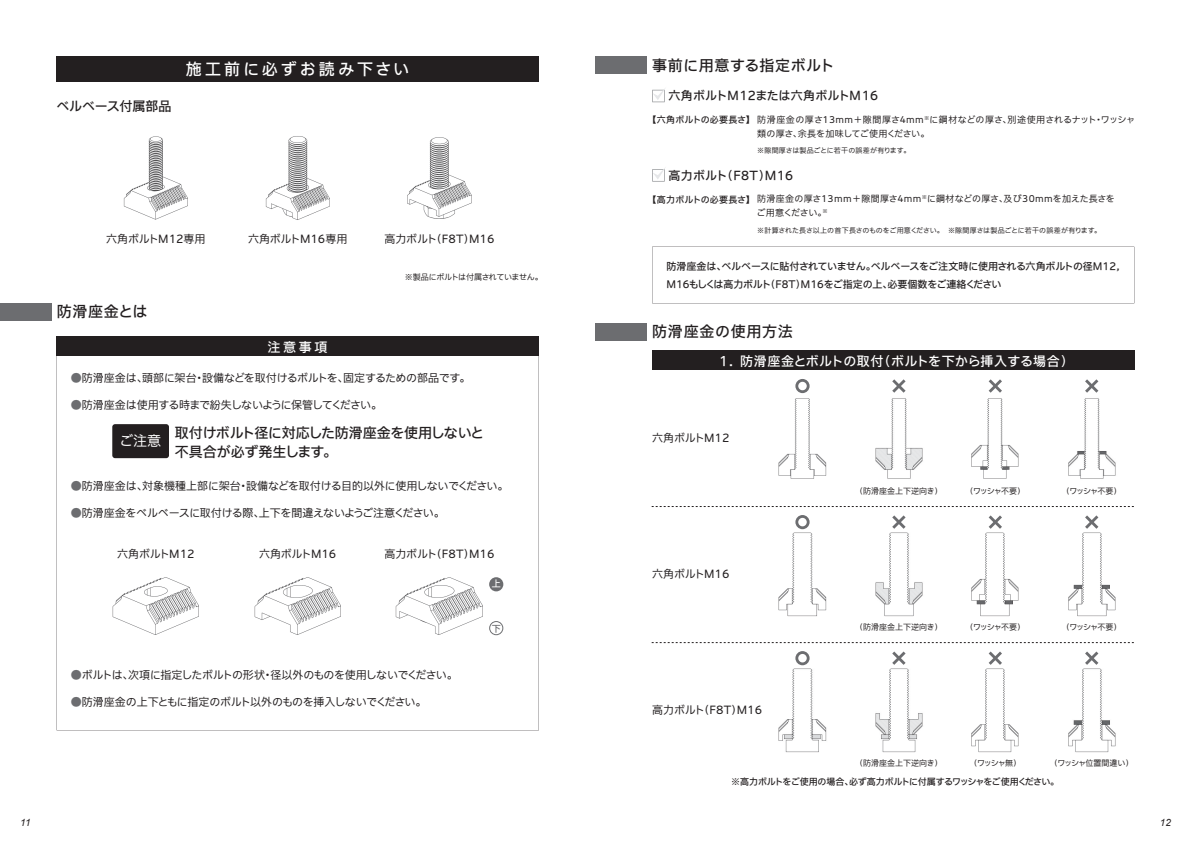
<style>
.page{position:relative;width:1191px;height:842px;background:#fff}
.page>*{position:absolute;margin:0;border:0;box-sizing:border-box;transform-origin:0 0}
.t1{font:500 16px "Iwa UCDA Goth Std";letter-spacing:.19em;color:#fff}
.t2{font:500 15px "Iwa UCDA Goth Std";letter-spacing:.045em;color:#231f20}
.t3{font:500 14px/19px "Iwa UCDA Goth Std";letter-spacing:-.015em;color:#231f20}
.t4{font:100 14px "Iwa UCDA Goth Std";color:#fff}
.t5{font:500 13px "Iwa UCDA Goth Std";letter-spacing:.03em;color:#fff}
.t6{font:500 13px "Iwa UCDA Goth Std";letter-spacing:-.015em;color:#231f20}
.t7{font:500 12px "Iwa UCDA Goth Std";letter-spacing:.01em;color:#231f20}
.t8{font:500 12px "Iwa UCDA Goth Std";letter-spacing:.03em;color:#231f20}
.t9{font:100 11px "Iwa UCDA Goth Std";letter-spacing:-.02em;color:#231f20}
.t10{font:100 11px "Iwa UCDA Goth Std";color:#231f20}
.t11{font:100 11px "Iwa UCDA Goth Std";letter-spacing:-.05em;color:#231f20}
.t12{font:100 11px "Iwa UCDA Goth Std";letter-spacing:-.04em;color:#231f20}
.t13{font:100 11px "Iwa UCDA Goth Std";letter-spacing:-.06em;color:#231f20}
.t14{font:500 10px/18px "Iwa UCDA Goth Std";letter-spacing:-.015em;color:#231f20}
.t15{font:italic 10px "Arial";color:#231f20}
.t16{font:100 9px/14px "Iwa UCDA Goth Std";letter-spacing:.03em;color:#231f20}
.t17{font:500 9px "Iwa UCDA Goth Std";letter-spacing:-.03em;color:#231f20}
.t18{font:500 9px "Iwa UCDA Goth Std";color:#fff}
.t19{font:500 9px "Iwa UCDA Goth Std";color:#6c6d70}
.t20{font:100 8px "Iwa UCDA Goth Std";letter-spacing:-.04em;color:#231f20}
.t21{font:100 8px "Iwa UCDA Goth Std";color:#231f20}
.t22{font:100 8px "Iwa UCDA Goth Std";letter-spacing:-.06em;color:#231f20}
.t23{font:100 7px "Iwa UCDA Goth Std";color:#231f20}
.t24{font:100 7px "Iwa UCDA Goth Std";letter-spacing:.03em;color:#231f20}
.s1{color:#6c6d70}
.s2{font-weight:500}
</style>
<div class="page">
<div style="left:57px;top:57px;width:482px;height:25px;background:#231f20"></div>
<svg style="left:57px;top:336px;width:482px;height:394px"></svg>
<div style="left:652px;top:351px;width:482px;height:19px;background:#231f20"></div>
<img style="left:123px;top:136px;width:65px;height:84px">
<img style="left:265px;top:136px;width:65px;height:84px">
<img style="left:407px;top:137px;width:65px;height:82px">
<div style="left:0;top:303px;width:51px;height:17px;background:#6c6d70"></div>
<div style="left:595px;top:57px;width:51px;height:17px;background:#6c6d70"></div>
<div style="left:595px;top:323px;width:51px;height:17px;background:#6c6d70"></div>
<div style="left:112px;top:424px;width:57px;height:34px;background:#231f20;border-radius:3px"></div>
<img style="left:106px;top:557px;width:100px;height:99px">
<img style="left:248px;top:557px;width:99px;height:99px">
<img style="left:390px;top:557px;width:99px;height:99px">
<div style="left:489px;top:577px;width:14px;height:14px;background:#6c6d70;border-radius:50%"></div>
<svg style="left:489px;top:621px;width:14px;height:14px"></svg>
<svg style="left:652px;top:89px;width:13px;height:13px"></svg>
<svg style="left:652px;top:168px;width:13px;height:14px"></svg>
<img style="left:778px;top:387px;width:49px;height:92px">
<img style="left:875px;top:398px;width:48px;height:81px">
<img style="left:971px;top:398px;width:48px;height:81px">
<img style="left:1068px;top:398px;width:48px;height:81px">
<img style="left:778px;top:532px;width:49px;height:85px">
<img style="left:875px;top:532px;width:48px;height:85px">
<img style="left:971px;top:532px;width:48px;height:85px">
<img style="left:1068px;top:532px;width:48px;height:85px">
<img style="left:778px;top:668px;width:49px;height:85px">
<img style="left:875px;top:668px;width:48px;height:85px">
<img style="left:971px;top:668px;width:48px;height:85px">
<img style="left:1068px;top:668px;width:48px;height:85px">
<svg style="left:795px;top:379px;width:14px;height:14px"></svg>
<svg style="left:892px;top:379px;width:14px;height:14px"></svg>
<svg style="left:988px;top:379px;width:14px;height:14px"></svg>
<svg style="left:1085px;top:379px;width:14px;height:14px"></svg>
<svg style="left:651px;top:506px;width:482px;height:24px"></svg>
<svg style="left:651px;top:642px;width:482px;height:24px"></svg>
<p class="t6" style="left:57px;top:96px;width:116px">ベルベース付属部品</p>
<h1 class="t1" style="left:186px;top:58px;width:225px">施工前に必ずお読み下さい</h1>
<p class="t10" style="left:106px;top:231px;width:101px">六角ボルトM12専用</p>
<p class="t10" style="left:248px;top:231px;width:101px">六角ボルトM16専用</p>
<h2 class="t2" style="left:57px;top:301px;width:92px">防滑座金とは</h2>
<p class="t5" style="left:268px;top:338px;width:61px">注意事項</p>
<p class="t10" style="left:384px;top:231px;width:111px">高力ボルト（F8T）M16</p>
<p class="t22" style="left:405px;top:272px;width:139px">※製品にボルトは付属されていません。</p>
<p class="t9" style="left:71px;top:370px;width:401px"><span class="s1">●</span>防滑座金は、頭部に架台・設備などを取付けるボルトを、固定するための部品です。</p>
<p class="t13" style="left:71px;top:397px;width:313px"><span class="s1">●</span>防滑座金は使用する時まで紛失しないように保管してください。</p>
<p class="t4" style="left:119px;top:430px;width:44px">ご注意</p>
<p class="t3" style="left:175px;top:422px;width:311px">取付けボルト径に対応した防滑座金を使用しないと不具合が必ず発生します。</p>
<p class="t9" style="left:71px;top:478px;width:439px"><span class="s1">●</span>防滑座金は、対象機種上部に架台・設備などを取付ける目的以外に使用しないでください。</p>
<p class="t9" style="left:71px;top:505px;width:375px"><span class="s1">●</span>防滑座金をベルベースに取付ける際、上下を間違えないようご注意ください。</p>
<p class="t9" style="left:117px;top:546px;width:79px">六角ボルトM12</p>
<p class="t9" style="left:259px;top:546px;width:79px">六角ボルトM16</p>
<p class="t10" style="left:384px;top:546px;width:111px">高力ボルト（F8T）M16</p>
<p class="t18" style="left:492px;top:577px;width:10px">上</p>
<p class="t19" style="left:492px;top:622px;width:10px">下</p>
<p class="t11" style="left:71px;top:667px;width:388px"><span class="s1">●</span>ボルトは、次項に指定したボルトの形状・径以外のものを使用しないでください。</p>
<p class="t12" style="left:71px;top:694px;width:357px"><span class="s1">●</span>防滑座金の上下ともに指定のボルト以外のものを挿入しないでください。</p>
<h2 class="t2" style="left:652px;top:54px;width:184px">事前に用意する指定ボルト</h2>
<p class="t7" style="left:652px;top:87px;width:227px">　 六角ボルトＭ12または六角ボルトＭ16</p>
<p class="t16" style="left:757px;top:112px;width:379px;text-indent:-109px"><span class="s2">【六角ボルトの必要長さ】</span>防滑座金の厚さ13mm＋隙間厚さ4mm<sup>※</sup>に鋼材などの厚さ、別途使用されるナット・ワッシャ類の厚さ、余長を加味してご使用ください。</p>
<p class="t24" style="left:757px;top:145px;width:155px">※隙間厚さは製品ごとに若干の誤差が有ります。</p>
<p class="t8" style="left:652px;top:166px;width:142px">　 高力ボルト（F8T）M16</p>
<p class="t16" style="left:756px;top:191px;width:360px;text-indent:-109px"><span class="s2">【高力ボルトの必要長さ】</span>防滑座金の厚さ13mm＋隙間厚さ4mm<sup>※</sup>に鋼材などの厚さ、及び30mmを加えた長さをご用意ください。<sup>※</sup></p>
<p class="t23" style="left:757px;top:225px;width:346px">※計算された長さ以上の首下長さのものをご用意ください。　※隙間厚さは製品ごとに若干の誤差が有ります。</p>
<p class="t14" style="left:666px;top:256px;width:455px">防滑座金は、ベルベースに貼付されていません。ベルベースをご注文時に使用される六角ボルトの径M12,<br>M16もしくは高力ボルト（F8T）Ｍ16をご指定の上、必要個数をご連絡ください</p>
<h2 class="t2" style="left:652px;top:321px;width:142px">防滑座金の使用方法</h2>
<p class="t5" style="left:719px;top:351px;width:356px">1．防滑座金とボルトの取付（ボルトを下から挿入する場合）</p>
<p class="t9" style="left:652px;top:430px;width:79px">六角ボルトM12</p>
<p class="t9" style="left:652px;top:566px;width:79px">六角ボルトM16</p>
<p class="t10" style="left:652px;top:702px;width:111px">高力ボルト（F8T）M16</p>
<p class="t21" style="left:855px;top:485px;width:89px">（防滑座金上下逆向き）</p>
<p class="t20" style="left:965px;top:485px;width:61px">（ワッシャ不要）</p>
<p class="t20" style="left:1061px;top:485px;width:61px">（ワッシャ不要）</p>
<p class="t21" style="left:855px;top:621px;width:89px">（防滑座金上下逆向き）</p>
<p class="t20" style="left:965px;top:621px;width:61px">（ワッシャ不要）</p>
<p class="t20" style="left:1061px;top:621px;width:61px">（ワッシャ不要）</p>
<p class="t21" style="left:855px;top:757px;width:89px">（防滑座金上下逆向き）</p>
<p class="t20" style="left:969px;top:757px;width:53px">（ワッシャ無）</p>
<p class="t20" style="left:1049px;top:757px;width:85px">（ワッシャ位置間違い）</p>
<p class="t17" style="left:731px;top:775px;width:329px">※高力ボルトをご使用の場合、必ず高力ボルトに付属するワッシャをご使用ください。</p>
<p class="t15" style="left:20px;top:816px;width:12px">11</p>
<p class="t15" style="left:1159px;top:816px;width:13px">12</p>
</div>
